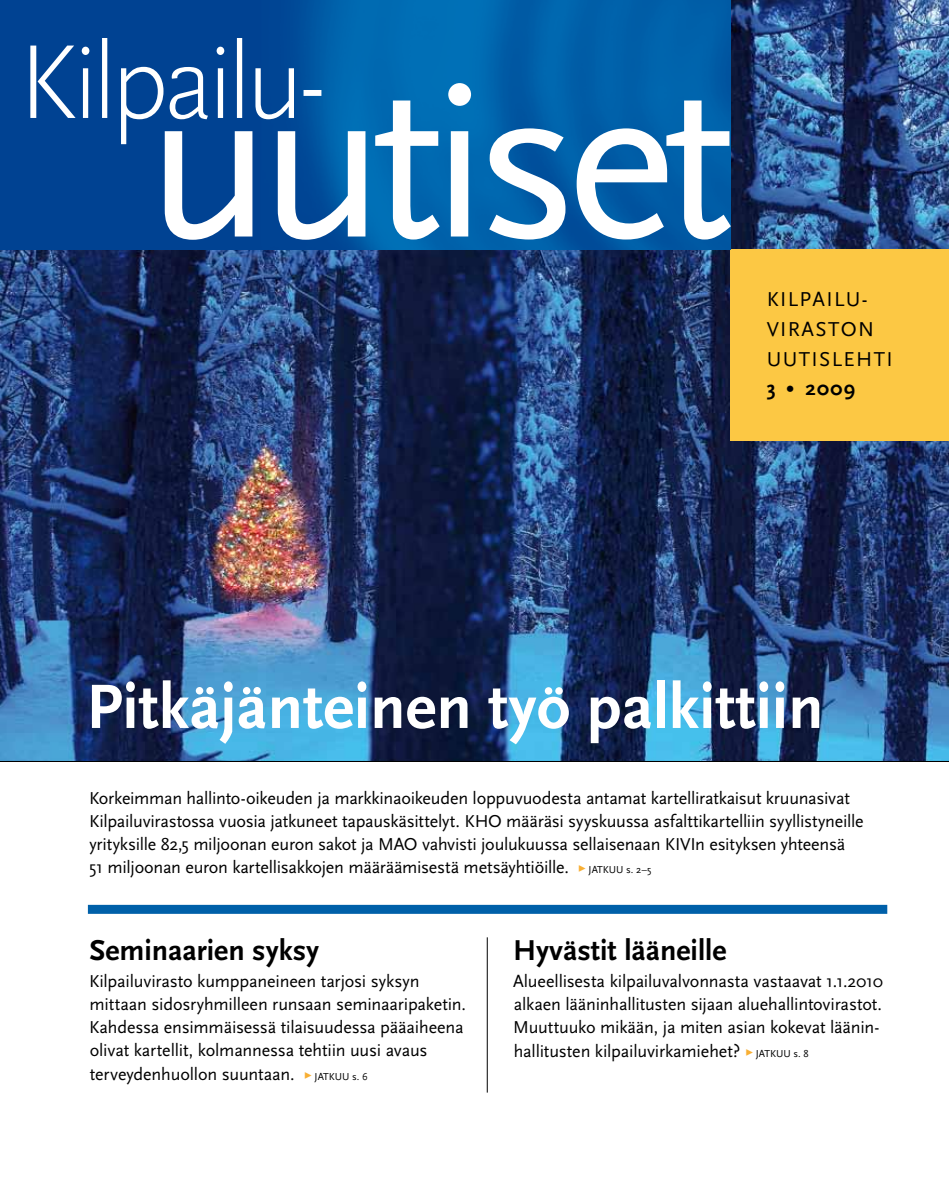
<style>
.page{position:relative;width:949px;height:1191px;background:#fff}
.page>*{position:absolute;margin:0;border:0;box-sizing:border-box;transform-origin:0 0}
.t1{font:700 65.25px "Scala Sans";color:#fff}
.t2{font:700 30px "Scala Sans";color:#000}
.t3{font:21px/29.4px "Scala Sans";letter-spacing:.185em;color:#000}
.t4{font:18px/23.1px "Scala Sans";letter-spacing:-.015em;color:#000}
.s1{font-weight:700}
.s2{font-size:27px}
.s3{color:#f8af34}
.s4{font-size:10.5px}
</style>
<div class="page">
<img style="left:0;top:0;width:948px;height:761px">
<div style="left:730px;top:249px;width:218px;height:192px;background:#fcc844"></div>
<img style="left:0;top:0;width:730px;height:249px">
<svg style="left:165px;top:83px;width:565px;height:157px"></svg>
<svg style="left:30px;top:38px;width:291px;height:106px"></svg>
<div style="left:88px;top:905px;width:799px;height:9px;background:#0060a9"></div>
<hr style="left:487px;top:937px;width:1px;height:155px;background:#000">
<p class="t3" style="left:766px;top:285px;width:128px">Kilpailu&shy;viraston uutislehti<br><span class="s1">3</span> <span class="s2">•</span> <span class="s1">2009</span></p>
<h1 class="t1" style="left:86px;top:671px;width:738px">Pitkäjänteinen työ palkittiin</h1>
<p class="t4" style="left:89px;top:786px;width:762px">Korkeimman hallinto-oikeuden ja markkinaoikeuden loppuvuodesta antamat kartelliratkaisut kruunasivat<br>Kilpailuvirastossa vuosia jatkuneet tapauskäsittelyt. KHO</p>
<p class="t4" style="left:506px;top:809px;width:359px">määräsi syyskuussa asfalttikartelliin syyllistyneille</p>
<p class="t4" style="left:89px;top:832px;width:311px">yrityksille 82,5 miljoonan euron sakot ja MAO</p>
<p class="t4" style="left:89px;top:832px;width:757px;line-height:23.7px;text-indent:333px">vahvisti joulukuussa sellaisenaan KIVI n esityksen yhteensä<br>51 miljoonan euron kartellisakkojen määräämisestä metsäyhtiöille. <span class="s3">✓</span> <span class="s4">JATKUU s. 2–5</span></p>
<h2 class="t2" style="left:89px;top:934px;width:231px">Seminaarien syksy</h2>
<p class="t4" style="left:89px;top:970px;width:378px">Kilpailuvirasto kumppaneineen tarjosi syksyn mittaan sidosryhmilleen runsaan seminaaripaketin.<br>Kahdessa ensimmäisessä tilaisuudessa pääaiheena olivat kartellit, kolmannessa tehtiin uusi avaus terveydenhuollon suuntaan. <span class="s3">✓</span> <span class="s4">JATKUU s. 6</span></p>
<h2 class="t2" style="left:513px;top:934px;width:215px">Hyvästit lääneille</h2>
<p class="t4" style="left:513px;top:970px;width:371px">Alueellisesta kilpailuvalvonnasta vastaavat 1.1.2010 alkaen lääninhallitusten sijaan aluehallintovirastot.<br>Muuttuuko mikään, ja miten asian kokevat läänin&shy;hallitusten kilpailuvirkamiehet? <span class="s3">✓</span> <span class="s4">JATKUU s. 8</span></p>
</div>
